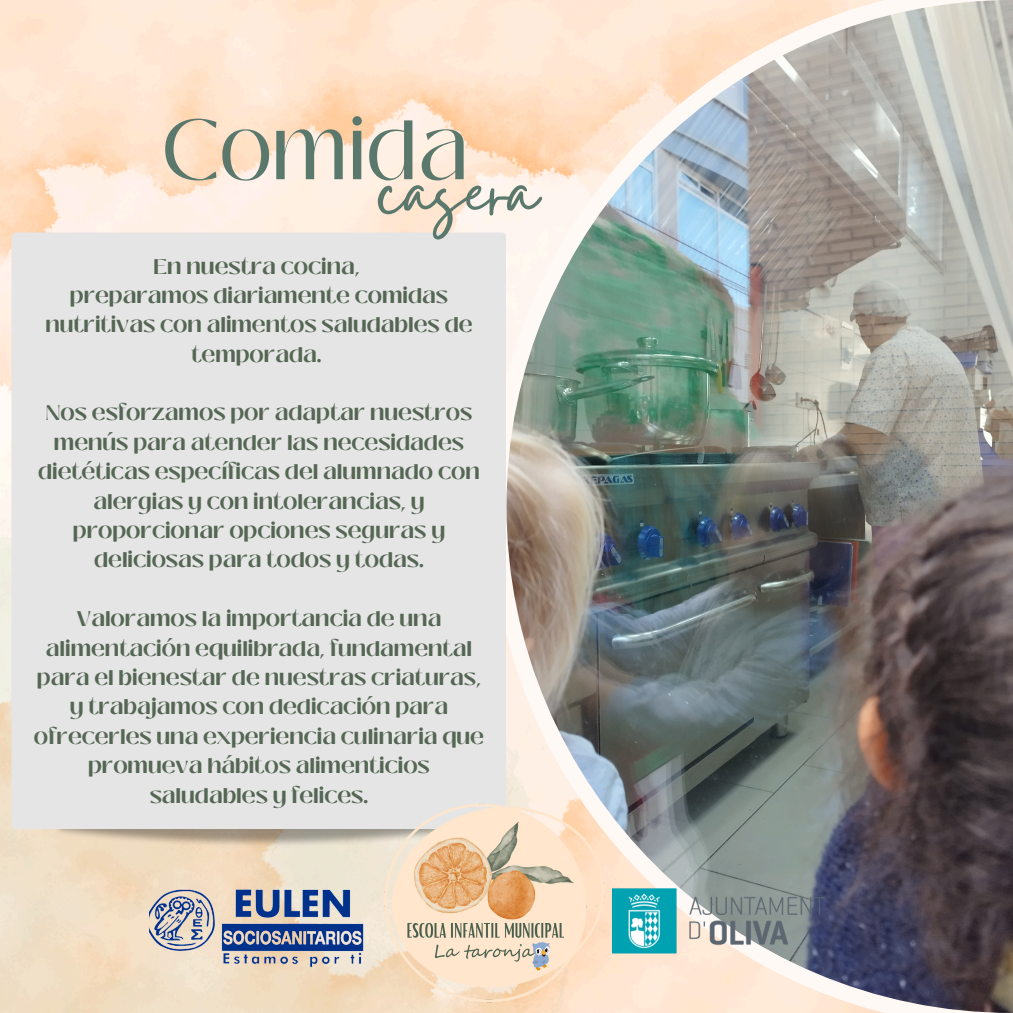
<style>
.page{position:relative;width:1013px;height:1013px;background:#fff}
.page>*{position:absolute;margin:0;border:0;box-sizing:border-box;transform-origin:0 0}
.t1{font:107.5px "Gistesy";color:#5b786d}
.t2{font:83.75px "Black Mango";color:#5b786d}
.t3{font:700 21.12px/29.4px "Black Mango";color:#556754;text-align:center}
</style>
<div class="page">
<img style="left:0;top:0;width:490px;height:1012px">
<img style="left:506px;top:0;width:506px;height:1012px">
<div style="left:11px;top:232px;width:495px;height:597px;background:#e5e5e5;border-radius:5px"></div>
<img style="left:52px;top:829px;width:317px;height:20px">
<img style="left:369px;top:776px;width:243px;height:236px">
<img style="left:610px;top:885px;width:216px;height:71px">
<img style="left:150px;top:870px;width:216px;height:107px">
<h1 class="t2" style="left:161px;top:87px;width:309px">Comida</h1>
<p class="t1" style="left:378px;top:116px;width:162px">casera</p>
<p class="t3" style="left:153px;top:252px;width:208px">En nuestra cocina,</p>
<p class="t3" style="left:45px;top:281px;width:429px">preparamos diariamente comidas nutritivas con alimentos saludables de temporada.</p>
<p class="t3" style="left:38px;top:398px;width:443px">Nos esforzamos por adaptar nuestros menús para atender las necesidades dietéticas específicas del alumnado con alergias y con intolerancias, y proporcionar opciones seguras y deliciosas para todos y todas.</p>
<p class="t3" style="left:34px;top:604px;width:451px">Valoramos la importancia de una alimentación equilibrada, fundamental para el bienestar de nuestras criaturas, y trabajamos con dedicación para ofrecerles una experiencia culinaria que promueva hábitos alimenticios saludables y felices.</p>
</div>
